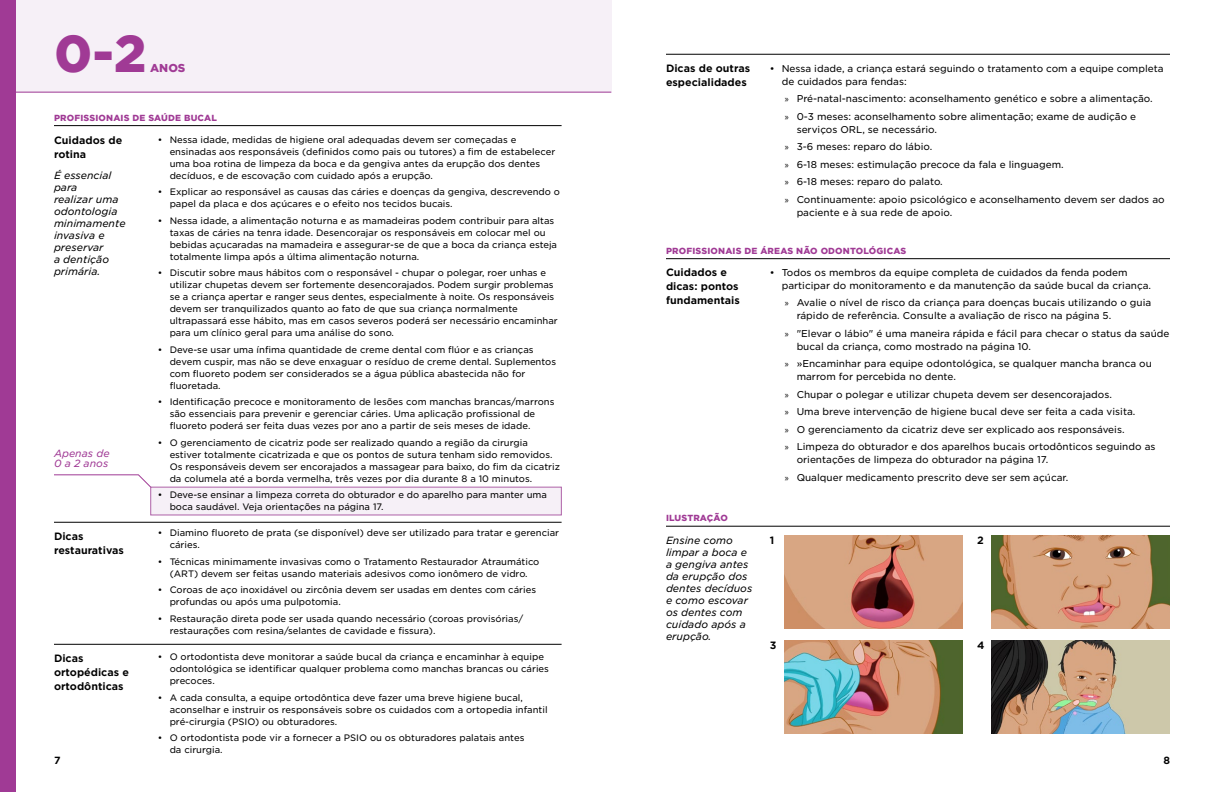
<style>
.page{position:relative;width:1224px;height:792px;background:#fff}
.page>*{position:absolute;margin:0;border:0;box-sizing:border-box;transform-origin:0 0}
.t1{font:900 50px "Gotham S Sm";color:#a03a95}
.t2{font:900 11px "Gotham S Sm";color:#a03a95}
.t3{font:700 10.2px/13.8px "Gotham S Sm";color:#000}
.t4{font:italic 10px/12px "Gotham S Sm";color:#000}
.t5{font:italic 10px/10px "Gotham S Sm";color:#a03a95}
.t6{font:700 10px "Gotham S Sm";color:#000}
.t7{font:9.5px/17.5px "Gotham S Sm";color:#000}
.t8{font:9px/12px "Gotham S Sm";color:#000}
.t9{font:900 8.5px "Gotham S Sm";letter-spacing:.02em;color:#a03a95}
.s1{font-family:"Myriad Pro"}
</style>
<div class="page">
<div style="left:0;top:0;width:612px;height:92px;background:#f6f0f7"></div>
<div style="left:0;top:0;width:16px;height:792px;background:#a03a95"></div>
<hr style="left:15px;top:92px;width:596px;height:1px;background:#a03a95">
<svg style="left:54px;top:474px;width:111px;height:13px"></svg>
<div style="left:150px;top:487px;width:412px;height:28px;background:#f6f0f7;border:1px solid #ae61a7"></div>
<hr style="left:54px;top:522px;width:508px;height:1px;background:#000">
<hr style="left:54px;top:125px;width:508px;height:1px;background:#000">
<hr style="left:666px;top:54px;width:504px;height:1px;background:#000">
<hr style="left:666px;top:258px;width:504px;height:1px;background:#000">
<hr style="left:666px;top:526px;width:504px;height:1px;background:#000">
<img style="left:784px;top:535px;width:179px;height:93px">
<img style="left:991px;top:536px;width:179px;height:92px">
<img style="left:784px;top:641px;width:179px;height:92px">
<img style="left:991px;top:641px;width:179px;height:92px">
<hr style="left:54px;top:644px;width:508px;height:1px;background:#000">
<h1 class="t1" style="left:54px;top:18px;width:94px">0-2</h1>
<p class="t2" style="left:150px;top:61px;width:37px">ANOS</p>
<p class="t7" style="left:782px;top:61px;width:383px;line-height:13px;text-indent:-12px">• Nessa idade, a criança estará seguindo o tratamento com a equipe completa de cuidados para fendas:</p>
<p class="t7" style="left:785px;top:90px;width:370px"><span class="s1">»</span> Pré-natal-nascimento: aconselhamento genético e sobre a alimentação. <span class="s1">»</span> 0-3 meses: aconselhamento sobre alimentação; exame de audição e</p>
<p class="t7" style="left:785px;top:120px;width:382px;text-indent:12px">serviços ORL, se necessário.<br><span class="s1">»</span> 3-6 meses: reparo do lábio.<br><span class="s1">»</span> 6-18 meses: estimulação precoce da fala e linguagem.<br><span class="s1">»</span> 6-18 meses: reparo do palato.<br><span class="s1">»</span> Continuamente: apoio psicológico e aconselhamento devem ser dados ao</p>
<p class="t7" style="left:797px;top:203px;width:157px">paciente e à sua rede de apoio.</p>
<p class="t3" style="left:666px;top:61px;width:86px">Dicas de outras especialidades</p>
<p class="t9" style="left:54px;top:111px;width:165px">PROFISSIONAIS DE SAÚDE BUCAL</p>
<p class="t8" style="left:170px;top:133px;width:387px;text-indent:-12px">• Nessa idade, medidas de higiene oral adequadas devem ser começadas e ensinadas aos responsáveis (definidos como pais ou tutores) a fim de estabelecer uma boa rotina de limpeza da boca e da gengiva antes da erupção dos dentes decíduos, e de escovação com cuidado após a erupção.</p>
<p class="t8" style="left:170px;top:186px;width:392px;text-indent:-12px">• Explicar ao responsável as causas das cáries e doenças da gengiva, descrevendo o papel da placa e dos açúcares e o efeito nos tecidos bucais.</p>
<p class="t8" style="left:170px;top:214px;width:389px;text-indent:-12px">• Nessa idade, a alimentação noturna e as mamadeiras podem contribuir para altas taxas de cáries na tenra idade. Desencorajar os responsáveis em colocar mel ou bebidas açucaradas na mamadeira e assegurar-se de que a boca da criança esteja totalmente limpa após a última alimentação noturna.</p>
<p class="t8" style="left:170px;top:267px;width:390px;text-indent:-12px">• Discutir sobre maus hábitos com o responsável - chupar o polegar, roer unhas e utilizar chupetas devem ser fortemente desencorajados. Podem surgir problemas se a criança apertar e ranger seus dentes, especialmente à noite. Os responsáveis devem ser tranquilizados quanto ao fato de que sua criança normalmente ultrapassará esse hábito, mas em casos severos poderá ser necessário encaminhar para um clínico geral para uma análise do sono.</p>
<p class="t8" style="left:170px;top:343px;width:388px;text-indent:-12px">• Deve-se usar uma ínfima quantidade de creme dental com flúor e as crianças devem cuspir, mas não se deve enxaguar o resíduo de creme dental. Suplementos com fluoreto podem ser considerados se a água pública abastecida não for fluoretada.</p>
<p class="t8" style="left:170px;top:396px;width:386px;text-indent:-12px">• Identificação precoce e monitoramento de lesões com manchas brancas/marrons são essenciais para prevenir e gerenciar cáries. Uma aplicação profissional de fluoreto poderá ser feita duas vezes por ano a partir de seis meses de idade.</p>
<p class="t8" style="left:170px;top:436px;width:392px;text-indent:-12px">• O gerenciamento de cicatriz pode ser realizado quando a região da cirurgia estiver totalmente cicatrizada e que os pontos de sutura tenham sido removidos.<br>Os responsáveis devem ser encorajados a massagear para baixo, do fim da cicatriz da columela até a borda vermelha, três vezes por dia durante 8 a 10 minutos.</p>
<p class="t8" style="left:170px;top:489px;width:379px;text-indent:-12px">• Deve-se ensinar a limpeza correta do obturador e do aparelho para manter uma boca saudável. Veja orientações na página 17.</p>
<p class="t8" style="left:170px;top:527px;width:391px;text-indent:-12px">• Diamino fluoreto de prata (se disponível) deve ser utilizado para tratar e gerenciar cáries.</p>
<p class="t8" style="left:158px;top:555px;width:383px;text-align:center">• Técnicas minimamente invasivas como o Tratamento Restaurador Atraumático (ART) devem ser feitas usando materiais adesivos como ionômero de vidro.</p>
<p class="t8" style="left:170px;top:584px;width:368px;text-indent:-12px">• Coroas de aço inoxidável ou zircônia devem ser usadas em dentes com cáries profundas ou após uma pulpotomia.</p>
<p class="t8" style="left:170px;top:612px;width:355px;text-indent:-12px">• Restauração direta pode ser usada quando necessário (coroas provisórias/ restaurações com resina/selantes de cavidade e fissura).</p>
<p class="t8" style="left:170px;top:651px;width:381px;text-indent:-12px">• O ortodontista deve monitorar a saúde bucal da criança e encaminhar à equipe odontológica se identificar qualquer problema como manchas brancas ou cáries precoces.</p>
<p class="t8" style="left:170px;top:691px;width:379px;text-indent:-12px">• A cada consulta, a equipe ortodôntica deve fazer uma breve higiene bucal, aconselhar e instruir os responsáveis sobre os cuidados com a ortopedia infantil pré-cirurgia (PSIO) ou obturadores.</p>
<p class="t8" style="left:170px;top:732px;width:356px;text-indent:-12px">• O ortodontista pode vir a fornecer a PSIO ou os obturadores palatais antes da cirurgia.</p>
<p class="t3" style="left:54px;top:133px;width:70px">Cuidados de rotina</p>
<p class="t4" style="left:54px;top:169px;width:73px">É essencial para<br>realizar uma odontologia minimamente invasiva e preservar<br>a dentição primária.</p>
<p class="t9" style="left:666px;top:245px;width:242px">PROFISSIONAIS DE ÁREAS NÃO ODONTOLÓGICAS</p>
<p class="t7" style="left:782px;top:266px;width:371px;line-height:13px;text-indent:-12px">• Todos os membros da equipe completa de cuidados da fenda podem participar do monitoramento e da manutenção da saúde bucal da criança.</p>
<p class="t7" style="left:797px;top:296px;width:356px;line-height:13px;text-indent:-12px"><span class="s1">»</span> Avalie o nível de risco da criança para doenças bucais utilizando o guia rápido de referência. Consulte a avaliação de risco na página 5.</p>
<p class="t7" style="left:797px;top:327px;width:374px;line-height:13px;text-indent:-12px"><span class="s1">»</span> "Elevar o lábio" é uma maneira rápida e fácil para checar o status da saúde bucal da criança, como mostrado na página 10.</p>
<p class="t7" style="left:797px;top:357px;width:357px;line-height:13px;text-indent:-12px"><span class="s1">»</span> »Encaminhar para equipe odontológica, se qualquer mancha branca ou marrom for percebida no dente.</p>
<p class="t7" style="left:785px;top:385px;width:372px"><span class="s1">»</span> Chupar o polegar e utilizar chupeta devem ser desencorajados.<br><span class="s1">»</span> Uma breve intervenção de higiene bucal deve ser feita a cada visita.<br><span class="s1">»</span> O gerenciamento da cicatriz deve ser explicado aos responsáveis.<br><span class="s1">»</span> Limpeza do obturador e dos aparelhos bucais ortodônticos seguindo as</p>
<p class="t7" style="left:785px;top:451px;width:285px;text-indent:12px">orientações de limpeza do obturador na página 17.<br><span class="s1">»</span> Qualquer medicamento prescrito deve ser sem açúcar.</p>
<p class="t3" style="left:666px;top:266px;width:75px">Cuidados e dicas: pontos fundamentais</p>
<p class="t5" style="left:54px;top:448px;width:57px">Apenas de<br>0 a 2 anos</p>
<p class="t9" style="left:666px;top:512px;width:63px">ILUSTRAÇÃO</p>
<p class="t3" style="left:54px;top:530px;width:71px">Dicas restaurativas</p>
<p class="t3" style="left:977px;top:533px;width:8px">2</p>
<p class="t4" style="left:666px;top:534px;width:68px">Ensine como</p>
<p class="t3" style="left:770px;top:533px;width:6px">1</p>
<p class="t4" style="left:666px;top:546px;width:88px">limpar a boca e a gengiva antes da erupção dos dentes decíduos e como escovar os dentes com cuidado após a erupção.</p>
<p class="t3" style="left:770px;top:638px;width:8px">3</p>
<p class="t3" style="left:977px;top:638px;width:9px">4</p>
<p class="t3" style="left:54px;top:652px;width:77px">Dicas ortopédicas e ortodônticas</p>
<p class="t6" style="left:54px;top:753px;width:8px">7</p>
<p class="t6" style="left:1163px;top:753px;width:8px">8</p>
</div>
